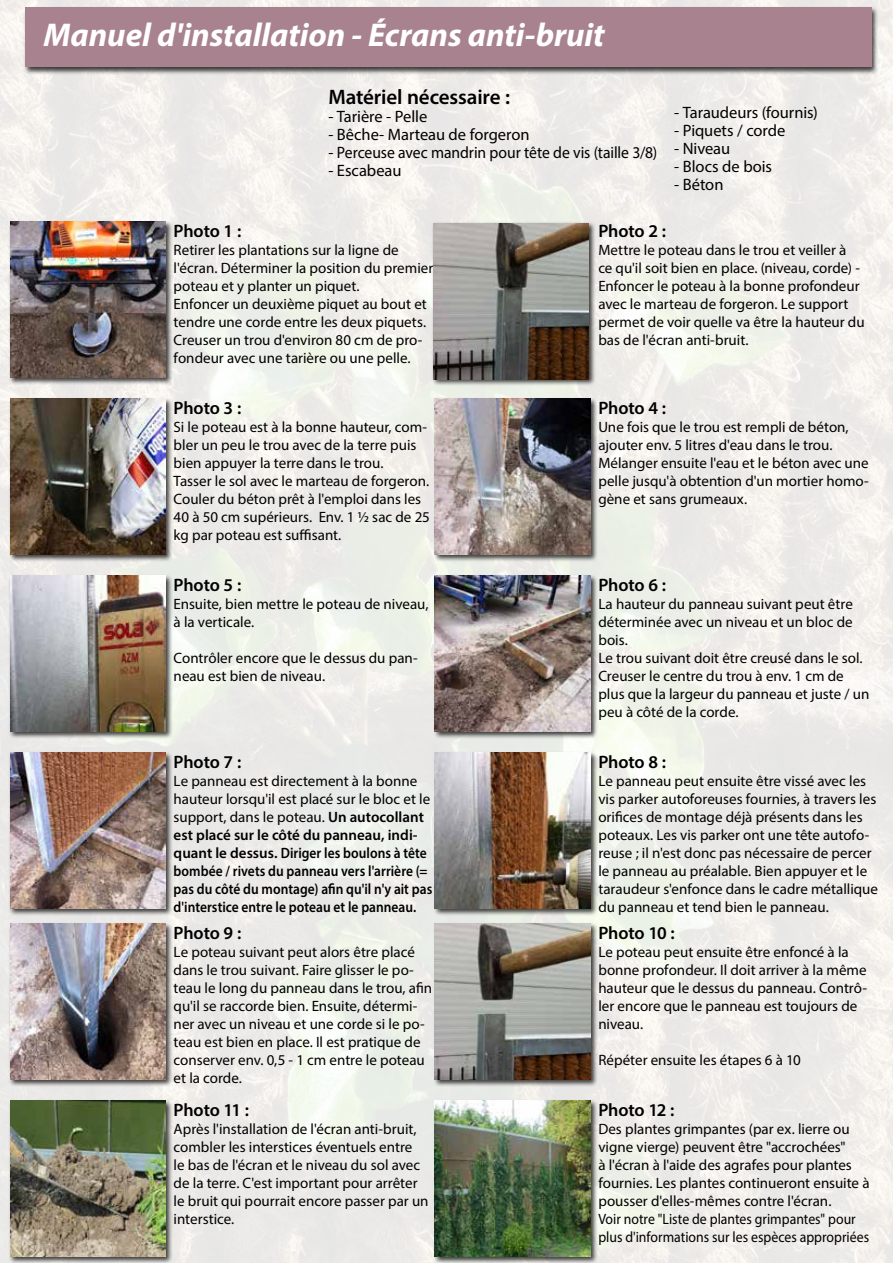
<style>
.page{position:relative;width:893px;height:1263px;background:#fff}
.page>*{position:absolute;margin:0;border:0;box-sizing:border-box;transform-origin:0 0}
.t1{font:italic 700 33px "Myriad Pro";letter-spacing:-.005em;color:#fff}
.t2{font:600 21px "Myriad Pro";letter-spacing:-.005em;color:#000}
.t3{font:600 18px "Myriad Pro";letter-spacing:-.01em;color:#000}
.t4{font:16.5px "Myriad Pro";letter-spacing:-.005em;color:#000}
.t5{font:15px/18px "Myriad Pro";color:#000}
.t6{font:600 15px/18px "Myriad Pro";color:#000}
.s1{font-weight:400}
</style>
<div class="page">
<div style="left:8px;top:397px;width:165px;height:165px;background:#000;opacity:.75"></div>
<img style="left:10px;top:399px;width:155px;height:155px">
<div style="left:433px;top:397px;width:164px;height:165px;background:#000;opacity:.75"></div>
<img style="left:435px;top:399px;width:155px;height:155px">
<div style="left:8px;top:751px;width:165px;height:165px;background:#000;opacity:.75"></div>
<img style="left:10px;top:753px;width:155px;height:156px">
<div style="left:433px;top:751px;width:164px;height:165px;background:#000;opacity:.75"></div>
<img style="left:435px;top:753px;width:155px;height:156px">
<div style="left:8px;top:574px;width:165px;height:165px;background:#000;opacity:.75"></div>
<img style="left:10px;top:576px;width:155px;height:155px">
<div style="left:433px;top:574px;width:164px;height:165px;background:#000;opacity:.75"></div>
<img style="left:435px;top:576px;width:155px;height:155px">
<div style="left:8px;top:1099px;width:165px;height:164px;background:#000;opacity:.75"></div>
<img style="left:10px;top:1100px;width:155px;height:156px">
<div style="left:433px;top:1099px;width:164px;height:164px;background:#000;opacity:.75"></div>
<img style="left:435px;top:1100px;width:155px;height:156px">
<div style="left:8px;top:922px;width:165px;height:165px;background:#000;opacity:.75"></div>
<img style="left:10px;top:923px;width:155px;height:156px">
<div style="left:433px;top:922px;width:165px;height:165px;background:#000;opacity:.75"></div>
<img style="left:435px;top:923px;width:155px;height:156px">
<div style="left:23px;top:6px;width:856px;height:69px;background:#000;opacity:.75"></div>
<div style="left:25px;top:7px;width:846px;height:60px;background:#a8828f"></div>
<div style="left:8px;top:220px;width:165px;height:165px;background:#000;opacity:.75"></div>
<img style="left:10px;top:221px;width:155px;height:156px">
<div style="left:431px;top:221px;width:165px;height:166px;background:#000;opacity:.75"></div>
<img style="left:433px;top:223px;width:155px;height:156px">
<h1 class="t1" style="left:44px;top:13px;width:563px">Manuel d'installation - Écrans anti-bruit</h1>
<h2 class="t2" style="left:328px;top:84px;width:183px">Matériel nécessaire :</h2>
<p class="t4" style="left:328px;top:107px;width:101px">- Tarière - Pelle</p>
<p class="t4" style="left:328px;top:125px;width:203px">- Bêche- Marteau de forgeron</p>
<p class="t4" style="left:328px;top:143px;width:330px">- Perceuse avec mandrin pour tête de vis (taille 3/8)</p>
<p class="t4" style="left:328px;top:161px;width:75px">- Escabeau</p>
<p class="t4" style="left:674px;top:102px;width:145px">- Taraudeurs (fournis)</p>
<p class="t4" style="left:674px;top:120px;width:113px">- Piquets / corde</p>
<p class="t4" style="left:674px;top:138px;width:57px">- Niveau</p>
<p class="t4" style="left:674px;top:156px;width:99px">- Blocs de bois</p>
<p class="t4" style="left:674px;top:174px;width:51px">- Béton</p>
<p class="t3" style="left:174px;top:219px;width:69px">Photo 1 :</p>
<p class="t5" style="left:174px;top:240px;width:261px">Retirer les plantations sur la ligne de l'écran. Déterminer la position du premier poteau et y planter un piquet.<br>Enfoncer un deuxième piquet au bout et tendre une corde entre les deux piquets.<br>Creuser un trou d'environ 80 cm de pro&shy;fondeur avec une tarière ou une pelle.</p>
<p class="t3" style="left:174px;top:396px;width:69px">Photo 3 :</p>
<p class="t5" style="left:174px;top:418px;width:258px">Si le poteau est à la bonne hauteur, com&shy;bler un peu le trou avec de la terre puis bien appuyer la terre dans le trou.<br>Tasser le sol avec le marteau de forgeron.<br>Couler du béton prêt à l'emploi dans les 40 à 50 cm supérieurs. Env. 1 ½ sac de 25 kg par poteau est suffisant.</p>
<p class="t3" style="left:174px;top:573px;width:69px">Photo 5 :</p>
<p class="t5" style="left:174px;top:595px;width:256px">Ensuite, bien mettre le poteau de niveau, à la verticale.</p>
<p class="t5" style="left:174px;top:649px;width:246px">Contrôler encore que le dessus du pan&shy;neau est bien de niveau.</p>
<p class="t3" style="left:174px;top:751px;width:69px">Photo 7 :</p>
<p class="t6" style="left:174px;top:772px;width:260px"><span class="s1">Le panneau est directement à la bonne hauteur lorsqu'il est placé sur le bloc et le support, dans le poteau.</span> Un autocollant est placé sur le côté du panneau, indi&shy;quant le dessus. Diriger les boulons à tête bombée / rivets du panneau vers l'arrière (= pas du côté du montage) afin qu'il n'y ait pas d'interstice entre le poteau et le panneau.</p>
<p class="t3" style="left:174px;top:921px;width:69px">Photo 9 :</p>
<p class="t5" style="left:174px;top:942px;width:260px">Le poteau suivant peut alors être placé dans le trou suivant. Faire glisser le po&shy;teau le long du panneau dans le trou, afin qu'il se raccorde bien. Ensuite, détermi&shy;ner avec un niveau et une corde si le po&shy;teau est bien en place. Il est pratique de conserver env. 0,5 - 1 cm entre le poteau et la corde.</p>
<p class="t3" style="left:174px;top:1098px;width:77px">Photo 11 :</p>
<p class="t5" style="left:174px;top:1119px;width:256px">Après l'installation de l'écran anti-bruit, combler les interstices éventuels entre<br>le bas de l'écran et le niveau du sol avec de la terre. C'est important pour arrêter le bruit qui pourrait encore passer par un interstice.</p>
<p class="t3" style="left:598px;top:219px;width:69px">Photo 2 :</p>
<p class="t5" style="left:598px;top:240px;width:268px">Mettre le poteau dans le trou et veiller à<br>ce qu'il soit bien en place. (niveau, corde) - Enfoncer le poteau à la bonne profondeur avec le marteau de forgeron. Le support permet de voir quelle va être la hauteur du bas de l'écran anti-bruit.</p>
<p class="t3" style="left:598px;top:396px;width:69px">Photo 4 :</p>
<p class="t5" style="left:598px;top:418px;width:272px">Une fois que le trou est rempli de béton, ajouter env. 5 litres d'eau dans le trou.<br>Mélanger ensuite l'eau et le béton avec une pelle jusqu'à obtention d'un mortier homo&shy;gène et sans grumeaux.</p>
<p class="t3" style="left:598px;top:573px;width:69px">Photo 6 :</p>
<p class="t5" style="left:598px;top:595px;width:272px">La hauteur du panneau suivant peut être déterminée avec un niveau et un bloc de bois.<br>Le trou suivant doit être creusé dans le sol.<br>Creuser le centre du trou à env. 1 cm de plus que la largeur du panneau et juste / un peu à côté de la corde.</p>
<p class="t3" style="left:598px;top:751px;width:69px">Photo 8 :</p>
<p class="t5" style="left:598px;top:772px;width:281px">Le panneau peut ensuite être vissé avec les vis parker autoforeuses fournies, à travers les orifices de montage déjà présents dans les poteaux. Les vis parker ont une tête autofo&shy;reuse ; il n'est donc pas nécessaire de percer le panneau au préalable. Bien appuyer et le taraudeur s'enfonce dans le cadre métallique du panneau et tend bien le panneau.</p>
<p class="t3" style="left:598px;top:921px;width:78px">Photo 10 :</p>
<p class="t5" style="left:598px;top:942px;width:270px">Le poteau peut ensuite être enfoncé à la bonne profondeur. Il doit arriver à la même hauteur que le dessus du panneau. Contrô&shy;ler encore que le panneau est toujours de niveau.</p>
<p class="t5" style="left:598px;top:1050px;width:204px">Répéter ensuite les étapes 6 à 10</p>
<p class="t3" style="left:598px;top:1098px;width:77px">Photo 12 :</p>
<p class="t5" style="left:598px;top:1119px;width:273px">Des plantes grimpantes (par ex. lierre ou vigne vierge) peuvent être "accrochées"<br>à l'écran à l'aide des agrafes pour plantes fournies. Les plantes continueront ensuite à pousser d'elles-mêmes contre l'écran.<br>Voir notre "Liste de plantes grimpantes" pour plus d'informations sur les espèces appropriées</p>
</div>
